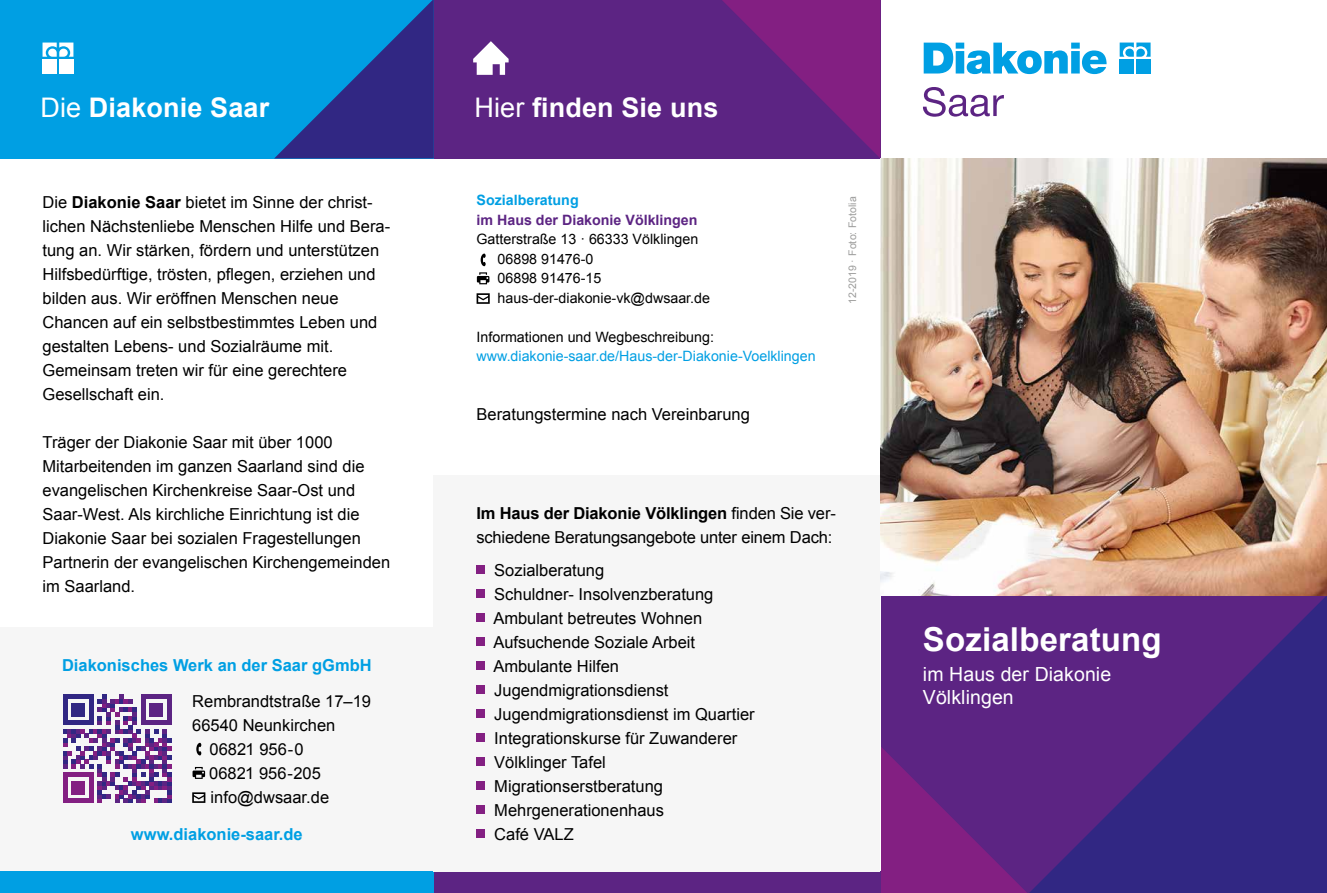
<style>
.page{position:relative;width:1327px;height:893px;background:#fff}
.page>*{position:absolute;margin:0;border:0;box-sizing:border-box;transform-origin:0 0}
.t1{font:700 33px "Arial";letter-spacing:.005em;color:#fff}
.t2{font:700 27px "Arial";letter-spacing:.005em;color:#fff}
.t3{font:19.5px/22.5px "Arial";letter-spacing:.005em;color:#fff}
.t4{font:16.5px/24px "Arial";color:#000}
.t5{font:700 16.5px "Arial";color:#009fe3}
.t6{font:14.25px/19.5px "Arial";color:#000}
.t7{font:14.25px "Arial";color:#009fe3}
.t8{font:700 14.25px "Arial";color:#5c2483}
.t9{font:700 14.25px "Arial";color:#009fe3}
.t10{font:10.5px "Arial";letter-spacing:.01em;color:#9d9d9c}
.s1{font-weight:400}
.s2{font-weight:700}
</style>
<div class="page">
<div style="left:0;top:627px;width:434px;height:245px;background:#f6f6f6"></div>
<svg style="left:196px;top:743px;width:5px;height:12px"></svg>
<svg style="left:192px;top:792px;width:13px;height:11px"></svg>
<svg style="left:192px;top:767px;width:13px;height:12px"></svg>
<div style="left:0;top:0;width:434px;height:158px;background:#009fe3"></div>
<svg style="left:432px;top:595px;width:595px;height:298px;background:#672684"></svg>
<div style="left:434px;top:0;width:446px;height:158px;background:#5c2483"></div>
<svg style="left:923px;top:43px;width:183px;height:31px"></svg>
<svg style="left:1119px;top:43px;width:31px;height:14px"></svg>
<div style="left:1119px;top:59px;width:15px;height:14px;background:#009fe3"></div>
<div style="left:1136px;top:59px;width:14px;height:14px;background:#009fe3"></div>
<svg style="left:923px;top:87px;width:81px;height:30px"></svg>
<svg style="left:43px;top:43px;width:30px;height:14px"></svg>
<div style="left:43px;top:59px;width:14px;height:14px;background:#fff"></div>
<div style="left:59px;top:59px;width:14px;height:14px;background:#fff"></div>
<div style="left:0;top:872px;width:434px;height:21px;background:#009fe3"></div>
<svg style="left:1029px;top:595px;width:298px;height:298px;background:#472582"></svg>
<svg style="left:722px;top:0;width:158px;height:158px"></svg>
<svg style="left:275px;top:0;width:159px;height:158px"></svg>
<div style="left:434px;top:872px;width:446px;height:21px;background:#5c2483"></div>
<svg style="left:473px;top:41px;width:35px;height:34px"></svg>
<svg style="left:481px;top:254px;width:5px;height:12px"></svg>
<svg style="left:476px;top:293px;width:14px;height:11px"></svg>
<svg style="left:477px;top:272px;width:12px;height:12px"></svg>
<svg style="left:63px;top:695px;width:108px;height:108px"></svg>
<img style="left:880px;top:158px;width:447px;height:437px">
<div style="left:433px;top:475px;width:447px;height:397px;background:#f6f6f6"></div>
<div style="left:476px;top:566px;width:9px;height:8px;background:#831f82"></div>
<div style="left:476px;top:590px;width:9px;height:8px;background:#831f82"></div>
<div style="left:476px;top:614px;width:9px;height:8px;background:#831f82"></div>
<div style="left:476px;top:638px;width:9px;height:8px;background:#831f82"></div>
<div style="left:476px;top:662px;width:9px;height:8px;background:#831f82"></div>
<div style="left:476px;top:686px;width:9px;height:8px;background:#831f82"></div>
<div style="left:476px;top:710px;width:9px;height:8px;background:#831f82"></div>
<div style="left:476px;top:734px;width:9px;height:8px;background:#831f82"></div>
<div style="left:476px;top:758px;width:9px;height:8px;background:#831f82"></div>
<div style="left:476px;top:782px;width:9px;height:8px;background:#831f82"></div>
<div style="left:476px;top:806px;width:9px;height:8px;background:#831f82"></div>
<div style="left:476px;top:830px;width:9px;height:8px;background:#831f82"></div>
<h2 class="t2" style="left:40px;top:89px;width:230px"><span class="s1">Die</span> Diakonie Saar</h2>
<h2 class="t2" style="left:474px;top:89px;width:245px"><span class="s1">Hier</span> finden Sie uns</h2>
<p class="t4" style="left:43px;top:190px;width:349px">Die <span class="s2">Diakonie Saar</span> bietet im Sinne der christ&shy;lichen Nächstenliebe Menschen Hilfe und Bera&shy;tung an. Wir stärken, fördern und unterstützen Hilfsbedürftige, trösten, pflegen, erziehen und bilden aus. Wir eröffnen Menschen neue Chancen auf ein selbstbestimmtes Leben und gestalten Lebens- und Sozialräume mit.<br>Gemeinsam treten wir für eine gerechtere Gesellschaft ein.</p>
<p class="t4" style="left:43px;top:430px;width:349px">Träger der Diakonie Saar mit über 1000<br>Mitarbeitenden im ganzen Saarland sind die evangelischen Kirchenkreise Saar-Ost und Saar-West. Als kirchliche Einrichtung ist die Diakonie Saar bei sozialen Fragestellungen Partnerin der evangelischen Kirchengemeinden im Saarland.</p>
<p class="t5" style="left:62px;top:654px;width:311px">Diakonisches Werk an der Saar gGmbH</p>
<p class="t4" style="left:192px;top:689px;width:180px">Rembrandtstraße 17–19</p>
<p class="t4" style="left:192px;top:713px;width:145px">66540 Neunkirchen</p>
<p class="t4" style="left:210px;top:737px;width:95px">06821 956-0</p>
<p class="t4" style="left:209px;top:761px;width:113px">06821 956-205</p>
<p class="t4" style="left:211px;top:785px;width:120px">info@dwsaar.de</p>
<p class="t5" style="left:131px;top:823px;width:173px">www.diakonie-saar.de</p>
<p class="t9" style="left:476px;top:191px;width:104px">Sozialberatung</p>
<p class="t8" style="left:476px;top:210px;width:222px">im Haus der Diakonie Völklingen</p>
<p class="t6" style="left:497px;top:230px;width:214px;text-indent:-21px">Gatterstraße 13 · 66333 Völklingen<br>06898 91476-0<br>06898 91476-15 haus-der-diakonie-vk@dwsaar.de</p>
<p class="t6" style="left:476px;top:327px;width:239px">Informationen und Wegbeschreibung:</p>
<p class="t7" style="left:476px;top:347px;width:340px">www.diakonie-saar.de/Haus-der-Diakonie-Voelklingen</p>
<p class="t4" style="left:476px;top:402px;width:275px">Beratungstermine nach Vereinbarung</p>
<p class="t10" style="left:845px;top:304px;width:109px;rotate:-90deg">12-2019 · Foto: Fotolia</p>
<p class="t4" style="left:476px;top:502px;width:361px"><span class="s2">Im Haus der Diakonie Völklingen</span> finden Sie ver&shy;schiedene Beratungsangebote unter einem Dach:</p>
<p class="t4" style="left:493px;top:558px;width:263px">Sozialberatung<br>Schuldner- Insolvenzberatung<br>Ambulant betreutes Wohnen<br>Aufsuchende Soziale Arbeit<br>Ambulante Hilfen<br>Jugendmigrationsdienst<br>Jugendmigrationsdienst im Quartier<br>Integrationskurse für Zuwanderer<br>Völklinger Tafel<br>Migrationserstberatung<br>Mehrgenerationenhaus<br>Café VALZ</p>
<h1 class="t1" style="left:923px;top:617px;width:240px">Sozialberatung</h1>
<p class="t3" style="left:923px;top:663px;width:190px">im Haus der Diakonie<br>Völklingen</p>
</div>
